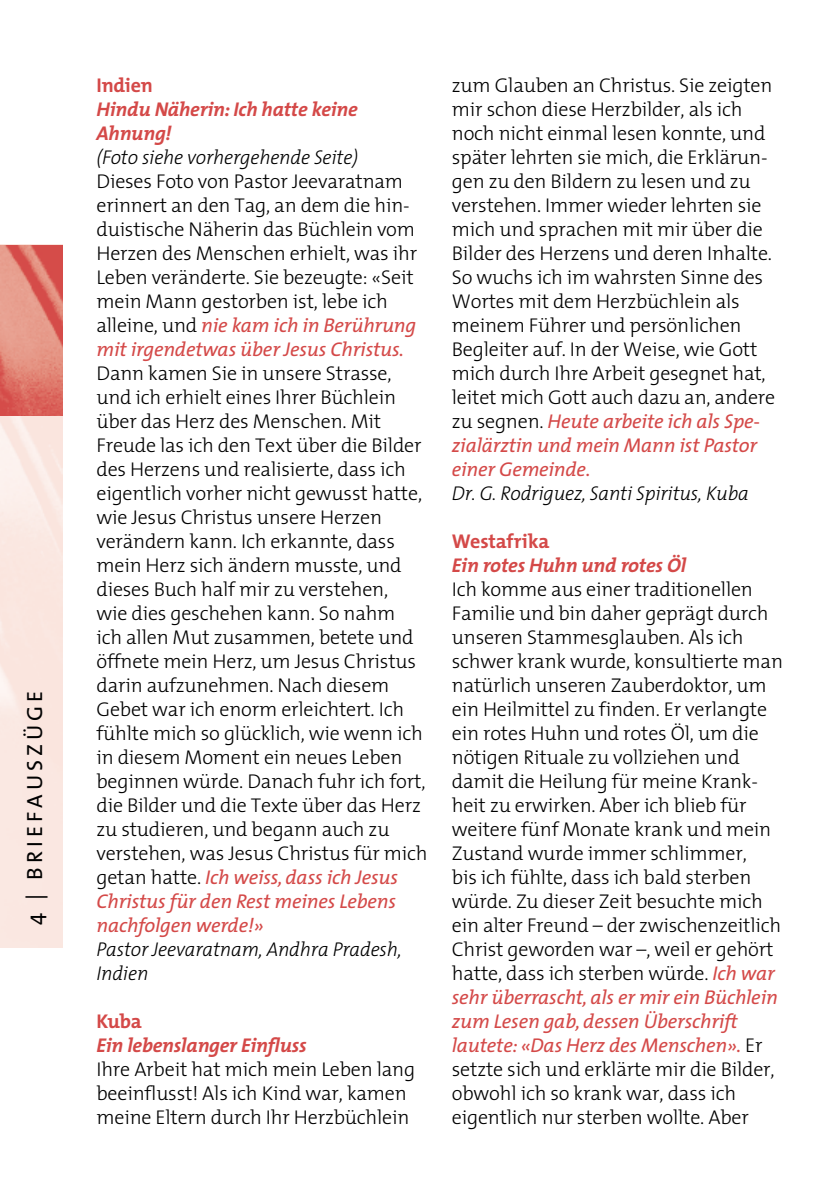
<style>
.page{position:relative;width:840px;height:1191px;background:#fff}
.page>*{position:absolute;margin:0;border:0;box-sizing:border-box;transform-origin:0 0}
.t1{font:22px "The Mix";letter-spacing:.185em;color:#000}
.t2{font:300 20px/24px "The Mix";letter-spacing:-.01em;color:#000}
.t3{font:italic 300 20px/24px "The Mix";letter-spacing:-.01em;color:#000}
.t4{font:italic 700 20px/24px "The Mix";letter-spacing:-.01em;color:#d44948}
.t5{font:700 20px "The Mix";letter-spacing:-.01em;color:#d44948}
.s1{font-weight:400;font-style:italic;color:#d44948}
</style>
<div class="page">
<img style="left:0;top:245px;width:63px;height:703px">
<img style="left:0;top:246px;width:63px;height:170px">
<p class="t1" style="left:16px;top:925px;width:236px;rotate:-90deg">4 | BRIEFAUSZÜGE</p>
<p class="t5" style="left:96px;top:69px;width:58px">Indien</p>
<p class="t4" style="left:96px;top:97px;width:263px">Hindu Näherin: Ich hatte keine<br>Ahnung!</p>
<p class="t3" style="left:96px;top:145px;width:264px">(Foto siehe vorhergehende Seite)</p>
<p class="t2" style="left:96px;top:169px;width:322px">Dieses Foto von Pastor Jeevaratnam erinnert an den Tag, an dem die hin&shy;duistische Näherin das Büchlein vom Herzen des Menschen erhielt, was ihr Leben veränderte. Sie bezeugte: «Seit mein Mann gestorben ist, lebe ich alleine, und <span class="s1">nie kam ich in Berührung mit irgendetwas über Jesus Christus.</span></p>
<p class="t2" style="left:96px;top:361px;width:332px">Dann kamen Sie in unsere Strasse, und ich erhielt eines Ihrer Büchlein über das Herz des Menschen. Mit Freude las ich den Text über die Bilder des Herzens und realisierte, dass ich eigentlich vorher nicht gewusst hatte, wie Jesus Christus unsere Herzen verändern kann. Ich erkannte, dass mein Herz sich ändern musste, und dieses Buch half mir zu verstehen,<br>wie dies geschehen kann. So nahm<br>ich allen Mut zusammen, betete und öffnete mein Herz, um Jesus Christus darin aufzunehmen. Nach diesem Gebet war ich enorm erleichtert. Ich fühlte mich so glücklich, wie wenn ich in diesem Moment ein neues Leben beginnen würde. Danach fuhr ich fort, die Bilder und die Texte über das Herz zu studieren, und begann auch zu verstehen, was Jesus Christus für mich getan hatte. <span class="s1">Ich weiss, dass ich Jesus Christus für den Rest meines Lebens nachfolgen werde!»</span></p>
<p class="t3" style="left:96px;top:937px;width:307px">Pastor Jeevaratnam, Andhra Pradesh,<br>Indien</p>
<p class="t5" style="left:96px;top:1005px;width:47px">Kuba</p>
<p class="t4" style="left:96px;top:1033px;width:211px">Ein lebenslanger Einfluss</p>
<p class="t2" style="left:96px;top:1057px;width:320px">Ihre Arbeit hat mich mein Leben lang beeinflusst! Als ich Kind war, kamen meine Eltern durch Ihr Herzbüchlein</p>
<p class="t2" style="left:451px;top:73px;width:325px">zum Glauben an Christus. Sie zeigten mir schon diese Herzbilder, als ich noch nicht einmal lesen konnte, und später lehrten sie mich, die Erklärun&shy;gen zu den Bildern zu lesen und zu verstehen. Immer wieder lehrten sie mich und sprachen mit mir über die Bilder des Herzens und deren Inhalte.<br>So wuchs ich im wahrsten Sinne des Wortes mit dem Herzbüchlein als meinem Führer und persönlichen Begleiter auf. In der Weise, wie Gott mich durch Ihre Arbeit gesegnet hat, leitet mich Gott auch dazu an, andere zu segnen. <span class="s1">Heute arbeite ich als Spe&shy;zialärztin und mein Mann ist Pastor einer Gemeinde.</span></p>
<p class="t3" style="left:451px;top:481px;width:298px">Dr. G. Rodriguez, Santi Spiritus, Kuba</p>
<p class="t5" style="left:451px;top:525px;width:99px">Westafrika</p>
<p class="t4" style="left:451px;top:553px;width:235px">Ein rotes Huhn und rotes Öl</p>
<p class="t2" style="left:451px;top:577px;width:332px">Ich komme aus einer traditionellen Familie und bin daher geprägt durch unseren Stammesglauben. Als ich schwer krank wurde, konsultierte man natürlich unseren Zauberdoktor, um ein Heilmittel zu finden. Er verlangte ein rotes Huhn und rotes Öl, um die nötigen Rituale zu vollziehen und damit die Heilung für meine Krank&shy;heit zu erwirken. Aber ich blieb für weitere fünf Monate krank und mein Zustand wurde immer schlimmer,<br>bis ich fühlte, dass ich bald sterben würde. Zu dieser Zeit besuchte mich ein alter Freund – der zwischenzeitlich Christ geworden war –, weil er gehört hatte, dass ich sterben würde. <span class="s1">Ich war sehr überrascht, als er mir ein Büchlein zum Lesen gab, dessen Überschrift lautete: «Das Herz des Menschen».</span> Er setzte sich und erklärte mir die Bilder, obwohl ich so krank war, dass ich eigentlich nur sterben wollte. Aber</p>
</div>
